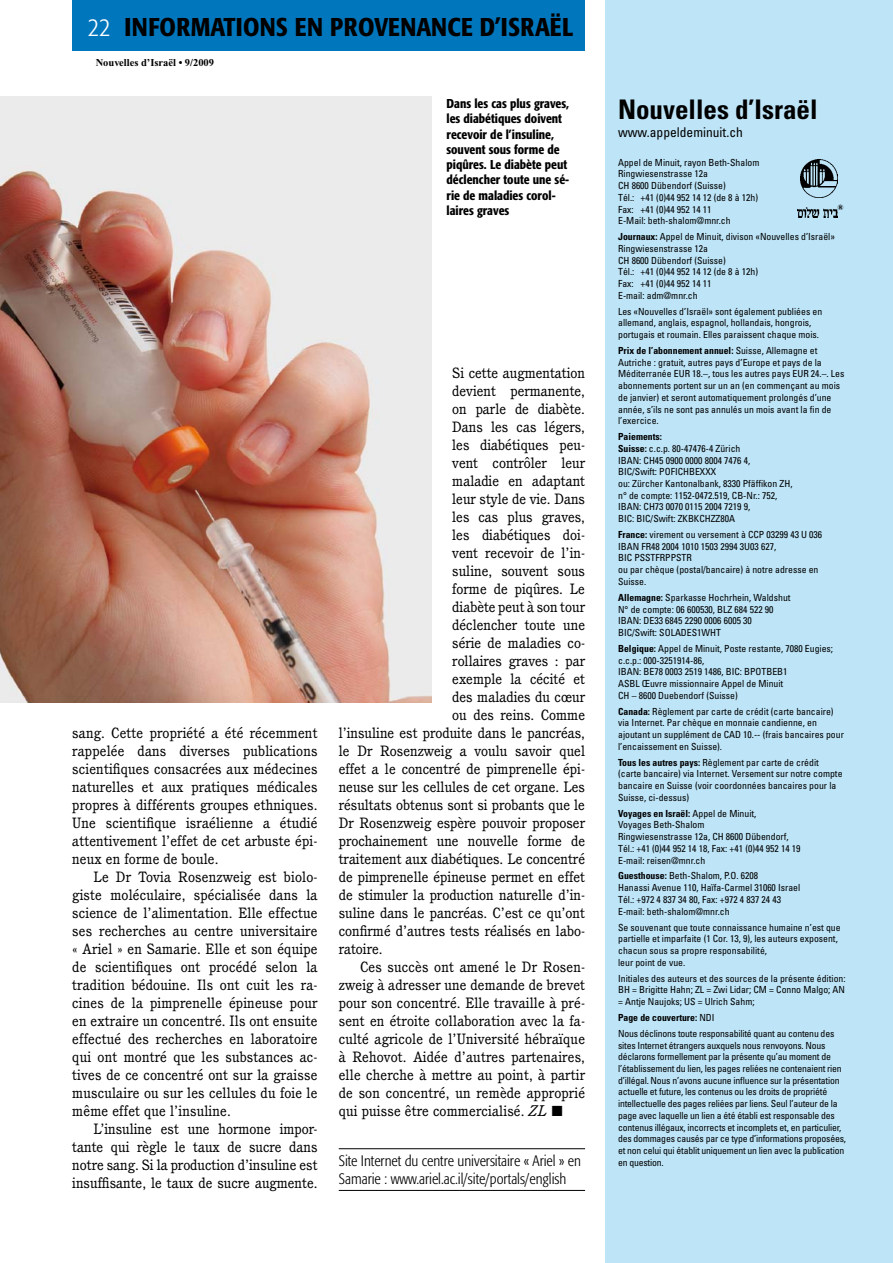
<style>
.page{position:relative;width:893px;height:1263px;background:#fff}
.page>*{position:absolute;margin:0;border:0;box-sizing:border-box;transform-origin:0 0}
.t1{font:700 condensed 27px "Univers";color:#000}
.t2{font:500 condensed 25.5px "Formata";letter-spacing:.01em;color:#000}
.t3{font:300 condensed 15px/18px "Formata";color:#000}
.t4{font:14.55px/18px "Cushing";color:#000;text-align:justify}
.t5{font:condensed 13.5px "Univers";color:#000}
.t6{font:500 condensed 12.75px/15.3px "Formata";color:#000}
.t7{font:700 10.5px "Times New Roman";color:#000}
.t8{font:condensed 9.75px/11.7px "Univers";color:#000}
.t9{font:condensed 9.75px/11.7px "Univers";letter-spacing:-.02em;color:#000}
.t10{font:700 condensed 7.5px "Formata";color:#000}
.s1{font-weight:300;color:#fff}
.s2{font-style:italic;font-size:15px}
.s3{font-weight:700}
</style>
<div class="page">
<img style="left:0;top:97px;width:431px;height:605px">
<div style="left:72px;top:0;width:513px;height:50px;background:#0076bd"></div>
<div style="left:605px;top:0;width:288px;height:1263px;background:#bde4f7"></div>
<img style="left:800px;top:160px;width:37px;height:37px">
<img style="left:798px;top:208px;width:40px;height:10px">
<hr style="left:339px;top:1148px;width:246px;height:1px;background:#000">
<hr style="left:339px;top:1190px;width:246px;height:1px;background:#000">
<h2 class="t2" style="left:88px;top:11px;width:486px"><span class="s1">22</span> INFORMATIONS EN PROVENANCE D’ISRAËL</h2>
<p class="t7" style="left:96px;top:56px;width:120px">Nouvelles d’Israël • 9/2009</p>
<h3 class="t6" style="left:446px;top:96px;width:124px">Dans les cas plus graves, les diabétiques doivent recevoir de l’insuline, souvent sous forme de piqûres. Le diabète peut déclencher toute une sé&shy;rie de maladies corol&shy;laires graves</h3>
<p class="t4" style="left:72px;top:724px;width:247px">sang. Cette propriété a été récemment rappelée dans diverses publications scientifiques consacrées aux médecines naturelles et aux pratiques médicales propres à différents groupes ethniques.<br>Une scientifique israélienne a étudié attentivement l’effet de cet arbuste épi&shy;neux en forme de boule.</p>
<p class="t4" style="left:72px;top:868px;width:247px;text-indent:21px">Le Dr Tovia Rosenzweig est biolo&shy;giste moléculaire, spécialisée dans la science de l’alimentation. Elle effectue ses recherches au centre universitaire « Ariel » en Samarie. Elle et son équipe de scientifiques ont procédé selon la tradition bédouine. Ils ont cuit les ra&shy;cines de la pimprenelle épineuse pour en extraire un concentré. Ils ont ensuite effectué des recherches en laboratoire qui ont montré que les substances ac&shy;tives de ce concentré ont sur la graisse musculaire ou sur les cellules du foie le même effet que l’insuline.</p>
<h3 class="t4" style="left:72px;top:1120px;width:247px;text-indent:21px">L’insuline est une hormone impor&shy;tante qui règle le taux de sucre dans notre sang. Si la production d’insuline est insuffisante, le taux de sucre augmente.</h3>
<h3 class="t4" style="left:452px;top:364px;width:134px">Si cette augmentation</h3>
<h3 class="t4" style="left:452px;top:382px;width:134px">devient permanente,</h3>
<h3 class="t4" style="left:452px;top:400px;width:134px">on parle de diabète.</h3>
<h3 class="t4" style="left:452px;top:418px;width:134px">Dans les cas légers,</h3>
<h3 class="t4" style="left:452px;top:436px;width:134px">les diabétiques peu-</h3>
<h3 class="t4" style="left:452px;top:454px;width:134px">vent contrôler leur</h3>
<h3 class="t4" style="left:452px;top:472px;width:134px">maladie en adaptant</h3>
<h3 class="t4" style="left:452px;top:490px;width:134px">leur style de vie. Dans</h3>
<h3 class="t4" style="left:452px;top:508px;width:134px">les cas plus graves,</h3>
<h3 class="t4" style="left:452px;top:526px;width:134px">les diabétiques doi-</h3>
<h3 class="t4" style="left:452px;top:544px;width:134px">vent recevoir de l’in-</h3>
<h3 class="t4" style="left:452px;top:562px;width:134px">suline, souvent sous</h3>
<h3 class="t4" style="left:452px;top:580px;width:134px">forme de piqûres. Le</h3>
<h3 class="t4" style="left:452px;top:598px;width:134px">diabète peut à son tour</h3>
<h3 class="t4" style="left:452px;top:616px;width:134px">déclencher toute une</h3>
<h3 class="t4" style="left:452px;top:634px;width:134px">série de maladies co-</h3>
<h3 class="t4" style="left:452px;top:652px;width:134px">rollaires graves : par</h3>
<h3 class="t4" style="left:452px;top:670px;width:134px">exemple la cécité et</h3>
<h3 class="t4" style="left:452px;top:688px;width:134px">des maladies du cœur</h3>
<h3 class="t4" style="left:452px;top:706px;width:134px">ou des reins. Comme</h3>
<h3 class="t4" style="left:339px;top:724px;width:248px">l’insuline est produite dans le pancréas,</h3>
<h3 class="t4" style="left:339px;top:742px;width:248px">le Dr Rosenzweig a voulu savoir quel</h3>
<h3 class="t4" style="left:339px;top:760px;width:248px">effet a le concentré de pimprenelle épi-</h3>
<h3 class="t4" style="left:339px;top:778px;width:248px">neuse sur les cellules de cet organe. Les</h3>
<h3 class="t4" style="left:339px;top:796px;width:248px">résultats obtenus sont si probants que le</h3>
<h3 class="t4" style="left:339px;top:814px;width:248px">Dr Rosenzweig espère pouvoir proposer</h3>
<h3 class="t4" style="left:339px;top:832px;width:248px">prochainement une nouvelle forme de</h3>
<h3 class="t4" style="left:339px;top:850px;width:248px">traitement aux diabétiques. Le concentré</h3>
<h3 class="t4" style="left:339px;top:868px;width:248px">de pimprenelle épineuse permet en effet</h3>
<h3 class="t4" style="left:339px;top:886px;width:248px">de stimuler la production naturelle d’in-</h3>
<h3 class="t4" style="left:339px;top:904px;width:248px">suline dans le pancréas. C’est ce qu’ont</h3>
<h3 class="t4" style="left:339px;top:922px;width:248px">confirmé d’autres tests réalisés en labo-</h3>
<h3 class="t4" style="left:339px;top:940px;width:45px">ratoire.</h3>
<h3 class="t4" style="left:360px;top:958px;width:227px">Ces succès ont amené le Dr Rosen-</h3>
<h3 class="t4" style="left:339px;top:976px;width:248px">zweig à adresser une demande de brevet</h3>
<h3 class="t4" style="left:339px;top:994px;width:248px">pour son concentré. Elle travaille à pré-</h3>
<h3 class="t4" style="left:339px;top:1012px;width:248px">sent en étroite collaboration avec la fa-</h3>
<h3 class="t4" style="left:339px;top:1030px;width:248px">culté agricole de l’Université hébraïque</h3>
<h3 class="t4" style="left:339px;top:1048px;width:248px">à Rehovot. Aidée d’autres partenaires,</h3>
<h3 class="t4" style="left:339px;top:1066px;width:248px">elle cherche à mettre au point, à partir</h3>
<h3 class="t4" style="left:339px;top:1084px;width:248px">de son concentré, un remède approprié</h3>
<h3 class="t4" style="left:339px;top:1102px;width:225px">qui puisse être commercialisé. <span class="s2">ZL</span> ■</h3>
<h3 class="t3" style="left:339px;top:1151px;width:244px">Site Internet du centre universitaire « Ariel » en<br>Samarie : www.ariel.ac.il/site/portals/english</h3>
<h1 class="t1" style="left:618px;top:93px;width:201px">Nouvelles d’Israël</h1>
<h3 class="t5" style="left:618px;top:124px;width:126px">www.appeldeminuit.ch</h3>
<p class="t8" style="left:618px;top:156px;width:143px">Appel de Minuit, rayon Beth-Shalom<br>Ringwiesenstrasse 12a<br>CH 8600 Dübendorf (Suisse)<br>Tél.: +41 (0)44 952 14 12 (de 8 à 12h)<br>Fax: +41 (0)44 952 14 11<br>E-Mail: beth-shalom@mnr.ch</p>
<p class="t8" style="left:618px;top:231px;width:218px"><span class="s3">Journaux:</span> Appel de Minuit, divison «Nouvelles d’Israël»<br>Ringwiesenstrasse 12a<br>CH 8600 Dübendorf (Suisse)<br>Tél.: +41 (0)44 952 14 12 (de 8 à 12h)<br>Fax: +41 (0)44 952 14 11<br>E-mail: adm@mnr.ch</p>
<p class="t8" style="left:618px;top:305px;width:206px">Les «Nouvelles d’Israël» sont également publiées en allemand, anglais, espagnol, hollandais, hongrois, portugais et roumain. Elles paraissent chaque mois.</p>
<p class="t8" style="left:618px;top:345px;width:228px"><span class="s3">Prix de l’abonnement annuel:</span> Suisse, Allemagne et Autriche : gratuit, autres pays d’Europe et pays de la Méditerranée EUR 18.–, tous les autres pays EUR 24.–. Les abonnements portent sur un an (en commençant au mois de janvier) et seront automatiquement prolongés d’une année, s’ils ne sont pas annulés un mois avant la fin de l’exercice.</p>
<p class="t8" style="left:618px;top:431px;width:176px"><span class="s3">Paiements:<br>Suisse:</span> c.c.p. 80-47476-4 Zürich<br>IBAN: CH45 0900 0000 8004 7476 4,<br>BIC/Swift: POFICHBEXXX<br>ou: Zürcher Kantonalbank, 8330 Pfäffikon ZH, n° de compte: 1152-0472.519, CB-Nr.: 752,<br>IBAN: CH73 0070 0115 2004 7219 9,<br>BIC: BIC/Swift: ZKBKCHZZ80A</p>
<p class="t8" style="left:618px;top:529px;width:206px"><span class="s3">France:</span> virement ou versement à CCP 03299 43 U 036<br>IBAN FR48 2004 1010 1503 2994 3U03 627,<br>BIC PSSTFRPPSTR<br>ou par chèque (postal/bancaire) à notre adresse en<br>Suisse.</p>
<p class="t8" style="left:618px;top:591px;width:174px"><span class="s3">Allemagne:</span> Sparkasse Hochrhein, Waldshut N° de compte: 06 600530, BLZ 684 522 90<br>IBAN: DE33 6845 2290 0006 6005 30<br>BIC/Swift: SOLADES1WHT</p>
<p class="t8" style="left:618px;top:642px;width:216px"><span class="s3">Belgique:</span> Appel de Minuit, Poste restante, 7080 Eugies; c.c.p.: 000-3251914-86,<br>IBAN: BE78 0003 2519 1486, BIC: BPOTBEB1<br>ASBL Œuvre missionnaire Appel de Minuit<br>CH – 8600 Duebendorf (Suisse)</p>
<p class="t8" style="left:618px;top:705px;width:227px"><span class="s3">Canada:</span> Règlement par carte de crédit (carte bancaire) via Internet. Par chèque en monnaie candienne, en ajoutant un supplément de CAD 10.-- (frais bancaires pour l’encaissement en Suisse).</p>
<p class="t8" style="left:618px;top:756px;width:226px"><span class="s3">Tous les autres pays:</span> Règlement par carte de crédit (carte bancaire) via Internet. Versement sur notre compte bancaire en Suisse (voir coordonnées bancaires pour la Suisse, ci-dessus)</p>
<p class="t8" style="left:618px;top:807px;width:184px"><span class="s3">Voyages en Israël:</span> Appel de Minuit,<br>Voyages Beth-Shalom<br>Ringwiesenstrasse 12a, CH 8600 Dübendorf, Tél.: +41 (0)44 952 14 18, Fax: +41 (0)44 952 14 19<br>E-mail: reisen@mnr.ch</p>
<p class="t8" style="left:618px;top:870px;width:184px"><span class="s3">Guesthouse:</span> Beth-Shalom, P.O. 6208<br>Hanassi Avenue 110, Haïfa-Carmel 31060 Israel Tél.: +972 4 837 34 80, Fax: +972 4 837 24 43<br>E-mail: beth-shalom@mnr.ch</p>
<p class="t8" style="left:618px;top:921px;width:224px">Se souvenant que toute connaissance humaine n’est que partielle et imparfaite (1 Cor. 13, 9), les auteurs exposent, chacun sous sa propre responsabilité,<br>leur point de vue.</p>
<p class="t8" style="left:618px;top:972px;width:229px;text-align:justify">Initiales des auteurs et des sources de la présente édition:<br>BH = Brigitte Hahn; ZL = Zwi Lidar; CM = Conno Malgo; AN = Antje Naujoks; US = Ulrich Sahm;</p>
<p class="t9" style="left:618px;top:1009px;width:218px;line-height:15.9px"><span class="s3">Page de couverture:</span> NDI<br>Nous déclinons toute responsabilité quant au contenu des</p>
<p class="t9" style="left:618px;top:1039px;width:229px">sites Internet étrangers auxquels nous renvoyons. Nous déclarons formellement par la présente qu’au moment de l’établissement du lien, les pages reliées ne contenaient rien d’illégal. Nous n’avons aucune influence sur la présentation actuelle et future, les contenus ou les droits de propriété intellectuelle des pages reliées par liens. Seul l’auteur de la page avec laquelle un lien a été établi est responsable des contenus illégaux, incorrects et incomplets et, en particulier, des dommages causés par ce type d’informations proposées, et non celui qui établit uniquement un lien avec la publication en question.</p>
<p class="t10" style="left:837px;top:203px;width:8px">®</p>
</div>
